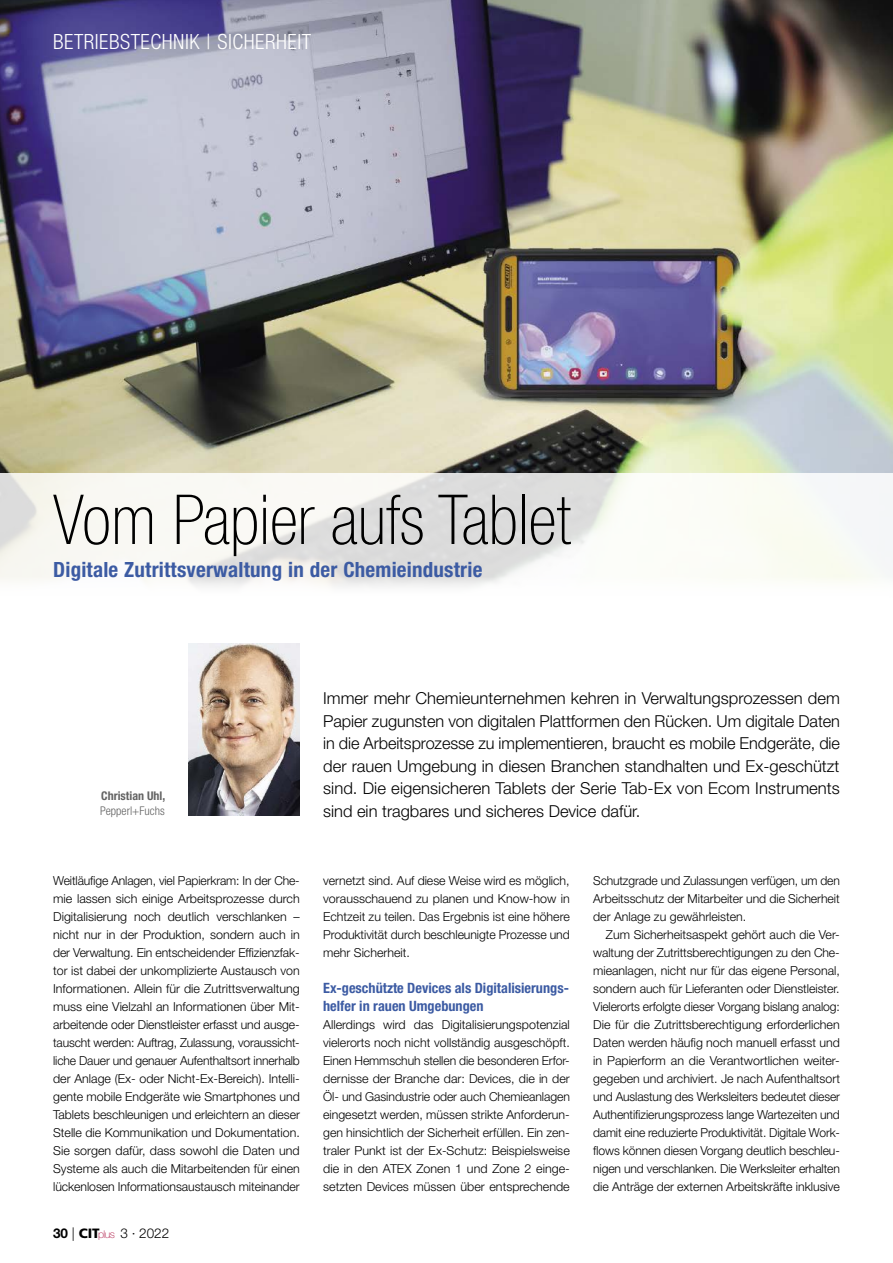
<style>
.page{position:relative;width:893px;height:1263px;background:#fff}
.page>*{position:absolute;margin:0;border:0;box-sizing:border-box;transform-origin:0 0}
.t1{font:100 condensed 69px "Helvetica Neue LT Std";color:#000}
.t2{font:700 condensed 21px "Helvetica Neue LT Std";letter-spacing:.01em;color:#3c5ba3}
.t3{font:300 condensed 21px "Helvetica Neue LT Std";letter-spacing:.025em;color:#fff}
.t4{font:300 16.5px/22.5px "Helvetica Neue LT Std";color:#000;text-align:justify}
.t5{font:700 condensed 14.25px/18px "Helvetica Neue LT Std";color:#3c5ba3}
.t6{font:300 13.5px "Helvetica Neue LT Std";color:#000}
.t7{font:300 12.3px/18px "Helvetica Neue LT Std";color:#000;text-align:justify}
.t8{font:700 condensed 12px "Helvetica Neue LT Std";color:#636363}
.t9{font:300 condensed 12px "Helvetica Neue LT Std";color:#636363}
.s1{font-weight:700}
.s2{font-family:"Frutiger LT Std";font-weight:900}
.s3{font-weight:100;font-size:10.65px;color:#aa0b3b}
</style>
<div class="page">
<img style="left:0;top:0;width:893px;height:473px">
<svg style="left:0;top:473px;width:893px;height:114px;fill:#f8f8f3"></svg>
<img style="left:188px;top:643px;width:112px;height:172px">
<h2 class="t3" style="left:53px;top:29px;width:259px">BETRIEBSTECHNIK | SICHERHEIT</h2>
<h1 class="t1" style="left:53px;top:481px;width:519px">Vom Papier aufs Tablet</h1>
<h2 class="t2" style="left:53px;top:556px;width:431px">Digitale Zutrittsverwaltung in der Chemieindustrie</h2>
<p class="t8" style="left:101px;top:788px;width:65px">Christian Uhl,</p>
<p class="t9" style="left:100px;top:804px;width:66px">PEPPERL+FUCHS</p>
<p class="t4" style="left:323px;top:687px;width:518px">Immer mehr Chemieunternehmen kehren in Verwaltungsprozessen dem Papier zugunsten von digitalen Plattformen den Rücken. Um digitale Daten in die Arbeitsprozesse zu implementieren, braucht es mobile Endgeräte, die der rauen Umgebung in diesen Branchen standhalten und Ex-geschützt sind. Die eigensicheren Tablets der Serie Tab-Ex von Ecom Instruments sind ein tragbares und sicheres Device dafür.</p>
<p class="t7" style="left:53px;top:872px;width:248px">Weitläufige Anlagen, viel Papierkram: In der Che&shy;mie lassen sich einige Arbeitsprozesse durch Digitalisierung noch deutlich verschlanken – nicht nur in der Produktion, sondern auch in der Verwaltung. Ein entscheidender Effizienzfak&shy;tor ist dabei der unkomplizierte Austausch von Informationen. Allein für die Zutrittsverwaltung muss eine Vielzahl an Informationen über Mit&shy;arbeitende oder Dienstleister erfasst und ausge&shy;tauscht werden: Auftrag, Zulassung, voraussicht&shy;liche Dauer und genauer Aufenthaltsort innerhalb der Anlage (Ex- oder Nicht-Ex-Bereich). Intelli&shy;gente mobile Endgeräte wie Smartphones und Tablets beschleunigen und erleichtern an dieser Stelle die Kommunikation und Dokumentation.<br>Sie sorgen dafür, dass sowohl die Daten und Systeme als auch die Mitarbeitenden für einen lückenlosen Informationsaustausch miteinander</p>
<p class="t7" style="left:323px;top:872px;width:248px">vernetzt sind. Auf diese Weise wird es möglich, vorausschauend zu planen und Know-how in Echtzeit zu teilen. Das Ergebnis ist eine höhere Produktivität durch beschleunigte Prozesse und mehr Sicherheit.</p>
<p class="t5" style="left:323px;top:979px;width:247px">Ex-geschützte Devices als Digitalisierungs&shy;helfer in rauen Umgebungen</p>
<p class="t7" style="left:323px;top:1015px;width:248px">Allerdings wird das Digitalisierungspotenzial vielerorts noch nicht vollständig ausgeschöpft.<br>Einen Hemmschuh stellen die besonderen Erfor&shy;dernisse der Branche dar: Devices, die in der Öl- und Gasindustrie oder auch Chemieanlagen eingesetzt werden, müssen strikte Anforderun&shy;gen hinsichtlich der Sicherheit erfüllen. Ein zen&shy;traler Punkt ist der Ex-Schutz: Beispielsweise die in den ATEX Zonen 1 und Zone 2 einge&shy;setzten Devices müssen über entsprechende</p>
<p class="t6" style="left:53px;top:1224px;width:118px"><span class="s1">30</span> | <span class="s2">CIT</span><span class="s3">plus</span> 3 · 2022</p>
<p class="t7" style="left:593px;top:872px;width:248px">Schutzgrade und Zulassungen verfügen, um den Arbeitsschutz der Mitarbeiter und die Sicherheit der Anlage zu gewährleisten.</p>
<p class="t7" style="left:593px;top:925px;width:248px;text-indent:13px">Zum Sicherheitsaspekt gehört auch die Ver&shy;waltung der Zutrittsberechtigungen zu den Che&shy;mieanlagen, nicht nur für das eigene Personal, sondern auch für Lieferanten oder Dienstleister.<br>Vielerorts erfolgte dieser Vorgang bislang analog:<br>Die für die Zutrittsberechtigung erforderlichen Daten werden häufig noch manuell erfasst und in Papierform an die Verantwortlichen weiter&shy;gegeben und archiviert. Je nach Aufenthaltsort und Auslastung des Werksleiters bedeutet dieser Authentifizierungsprozess lange Wartezeiten und damit eine reduzierte Produktivität. Digitale Work&shy;flows können diesen Vorgang deutlich beschleu&shy;nigen und verschlanken. Die Werksleiter erhalten die Anträge der externen Arbeitskräfte inklusive</p>
</div>
